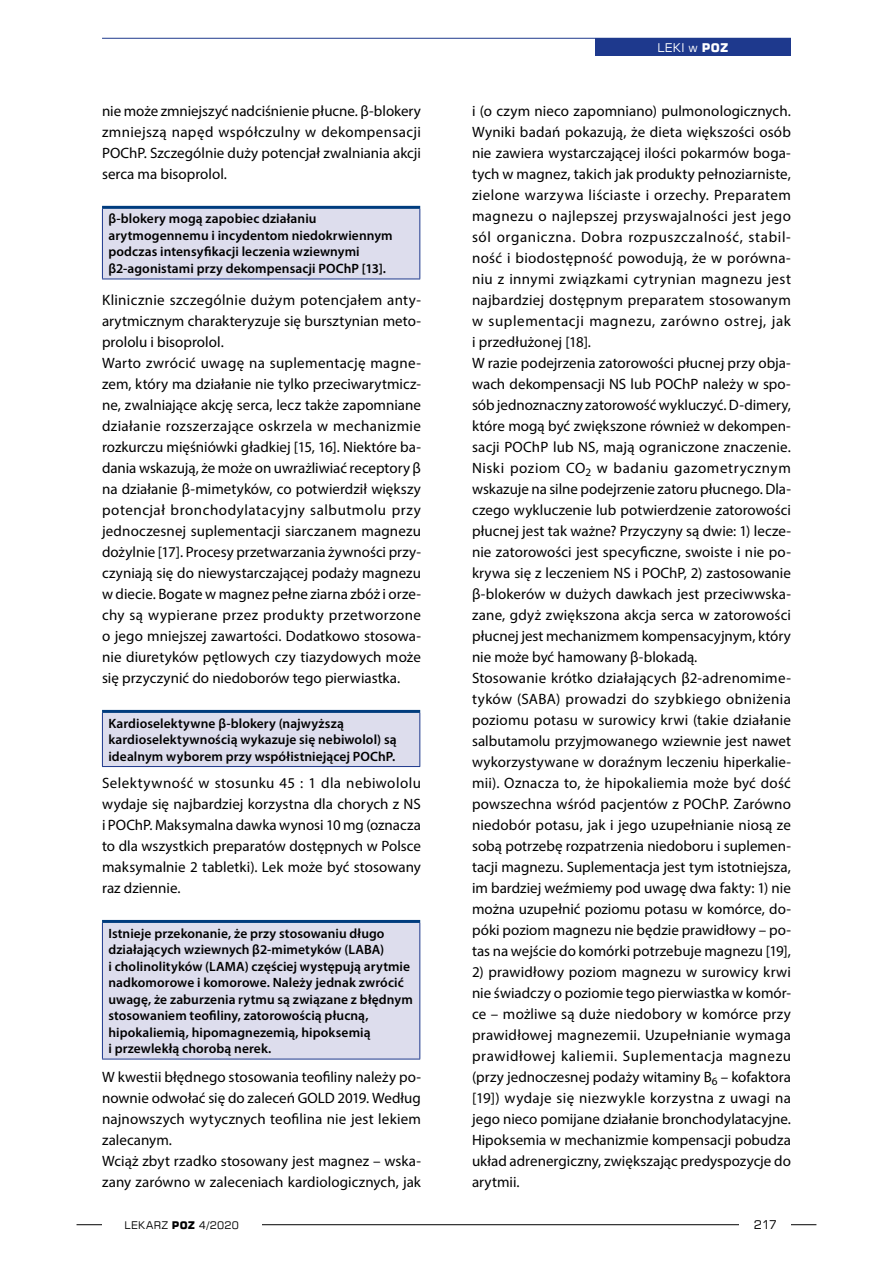
<style>
.page{position:relative;width:893px;height:1263px;background:#fff}
.page>*{position:absolute;margin:0;border:0;box-sizing:border-box;transform-origin:0 0}
.t1{font:15px/21px "Myriad Pro";letter-spacing:.005em;color:#000;text-align:justify}
.t2{font:600 13.5px/16.5px "Myriad Pro";letter-spacing:.005em;color:#000}
.t3{font:12px "Square 721 EU";color:#fff}
.t4{font:12px "Square 721 EU";color:#000}
.t5{font:10.5px "Square 721 EU";letter-spacing:.03em;color:#000}
.s1{font-weight:700}
</style>
<div class="page">
<hr style="left:102px;top:38px;width:689px;height:1px;background:#1e398d">
<hr style="left:77px;top:1224px;width:739px;height:1px;background:#000">
<div style="left:740px;top:1216px;width:51px;height:17px;background:#fff"></div>
<div style="left:102px;top:1216px;width:159px;height:17px;background:#fff"></div>
<div style="left:595px;top:39px;width:196px;height:17px;background:#1e398d"></div>
<div style="left:102px;top:207px;width:318px;height:72px;background:#dddded"></div>
<hr style="left:102px;top:206px;width:318px;height:3px;background:#003c7e">
<hr style="left:102px;top:209px;width:1px;height:70px;background:#1e398d">
<hr style="left:419px;top:209px;width:1px;height:70px;background:#1e398d">
<hr style="left:102px;top:279px;width:318px;height:1px;background:#1e398d">
<div style="left:102px;top:711px;width:318px;height:55px;background:#dddded"></div>
<hr style="left:102px;top:710px;width:318px;height:3px;background:#003c7e">
<hr style="left:102px;top:713px;width:1px;height:53px;background:#1e398d">
<hr style="left:419px;top:713px;width:1px;height:53px;background:#1e398d">
<hr style="left:102px;top:766px;width:318px;height:1px;background:#1e398d">
<div style="left:102px;top:921px;width:318px;height:138px;background:#dddded"></div>
<hr style="left:102px;top:920px;width:318px;height:3px;background:#003c7e">
<hr style="left:102px;top:923px;width:1px;height:136px;background:#1e398d">
<hr style="left:419px;top:923px;width:1px;height:136px;background:#1e398d">
<hr style="left:102px;top:1059px;width:318px;height:1px;background:#1e398d">
<p class="t1" style="left:102px;top:100px;width:320px">nie może zmniejszyć nadciśnienie płucne. β-blokery zmniejszą napęd współczulny w dekompensacji POChP. Szczególnie duży potencjał zwalniania akcji serca ma bisoprolol.</p>
<p class="t2" style="left:108px;top:210px;width:286px">β-blokery mogą zapobiec działaniu arytmogennemu i incydentom niedokrwiennym podczas intensyfikacji leczenia wziewnymi β2-agonistami przy dekompensacji POChP [13].</p>
<p class="t1" style="left:102px;top:289px;width:320px;text-align:left">Klinicznie szczególnie dużym potencjałem anty&shy;arytmicznym charakteryzuje się bursztynian meto&shy;prololu i bisoprolol.<br>Warto zwrócić uwagę na suplementację magne&shy;zem, który ma działanie nie tylko przeciwarytmicz&shy;ne, zwalniające akcję serca, lecz także zapomniane działanie rozszerzające oskrzela w mechanizmie rozkurczu mięśniówki gładkiej [15, 16]. Niektóre ba&shy;dania wskazują, że może on uwrażliwiać receptory β na działanie β-mimetyków, co potwierdził większy potencjał bronchodylatacyjny salbutmolu przy jednoczesnej suplementacji siarczanem magnezu dożylnie [17]. Procesy przetwarzania żywności przy&shy;czyniają się do niewystarczającej podaży magnezu w diecie. Bogate w magnez pełne ziarna zbóż i orze&shy;chy są wypierane przez produkty przetworzone o jego mniejszej zawartości. Dodatkowo stosowa&shy;nie diuretyków pętlowych czy tiazydowych może się przyczynić do niedoborów tego pierwiastka.</p>
<p class="t2" style="left:108px;top:714px;width:290px">Kardioselektywne β-blokery (najwyższą kardioselektywnością wykazuje się nebiwolol) są idealnym wyborem przy współistniejącej POChP.</p>
<p class="t1" style="left:102px;top:772px;width:320px">Selektywność w stosunku 45 : 1 dla nebiwololu wydaje się najbardziej korzystna dla chorych z NS i POChP. Maksymalna dawka wynosi 10 mg (oznacza to dla wszystkich preparatów dostępnych w Polsce maksymalnie 2 tabletki). Lek może być stosowany raz dziennie.</p>
<p class="t2" style="left:108px;top:924px;width:306px">Istnieje przekonanie, że przy stosowaniu długo działających wziewnych β2-mimetyków (LABA)<br>i cholinolityków (LAMA) częściej występują arytmie nadkomorowe i komorowe. Należy jednak zwrócić uwagę, że zaburzenia rytmu są związane z błędnym stosowaniem teofiliny, zatorowością płucną, hipokaliemią, hipomagnezemią, hipoksemią<br>i przewlekłą chorobą nerek.</p>
<p class="t1" style="left:102px;top:1066px;width:320px;text-align:left">W kwestii błędnego stosowania teofiliny należy po&shy;nownie odwołać się do zaleceń GOLD 2019. Według najnowszych wytycznych teofilina nie jest lekiem zalecanym.<br>Wciąż zbyt rzadko stosowany jest magnez – wska&shy;zany zarówno w zaleceniach kardiologicznych, jak</p>
<p class="t3" style="left:657px;top:40px;width:73px">LEKI W <span class="s1">POZ</span></p>
<p class="t1" style="left:472px;top:100px;width:320px;text-align:left">i (o czym nieco zapomniano) pulmonologicznych.<br>Wyniki badań pokazują, że dieta większości osób nie zawiera wystarczającej ilości pokarmów boga&shy;tych w magnez, takich jak produkty pełnoziarniste, zielone warzywa liściaste i orzechy. Preparatem magnezu o najlepszej przyswajalności jest jego sól organiczna. Dobra rozpuszczalność, stabil&shy;ność i biodostępność powodują, że w porówna&shy;niu z innymi związkami cytrynian magnezu jest najbardziej dostępnym preparatem stosowanym w suplementacji magnezu, zarówno ostrej, jak i przedłużonej [18].<br>W razie podejrzenia zatorowości płucnej przy obja&shy;wach dekompensacji NS lub POChP należy w spo&shy;sób jednoznaczny zatorowość wykluczyć. D-dimery, które mogą być zwiększone również w dekompen&shy;sacji POChP lub NS, mają ograniczone znaczenie.<br>Niski poziom CO<sub>2</sub> w badaniu gazometrycznym wskazuje na silne podejrzenie zatoru płucnego. Dla&shy;czego wykluczenie lub potwierdzenie zatorowości płucnej jest tak ważne? Przyczyny są dwie: 1) lecze&shy;nie zatorowości jest specyficzne, swoiste i nie po&shy;krywa się z leczeniem NS i POChP, 2) zastosowanie β-blokerów w dużych dawkach jest przeciwwska&shy;zane, gdyż zwiększona akcja serca w zatorowości płucnej jest mechanizmem kompensacyjnym, który nie może być hamowany β-blokadą.<br>Stosowanie krótko działających β2-adrenomime&shy;tyków (SABA) prowadzi do szybkiego obniżenia poziomu potasu w surowicy krwi (takie działanie salbutamolu przyjmowanego wziewnie jest nawet wykorzystywane w doraźnym leczeniu hiperkalie&shy;mii). Oznacza to, że hipokaliemia może być dość powszechna wśród pacjentów z POChP. Zarówno niedobór potasu, jak i jego uzupełnianie niosą ze sobą potrzebę rozpatrzenia niedoboru i suplemen&shy;tacji magnezu. Suplementacja jest tym istotniejsza, im bardziej weźmiemy pod uwagę dwa fakty: 1) nie można uzupełnić poziomu potasu w komórce, do&shy;póki poziom magnezu nie będzie prawidłowy – po&shy;tas na wejście do komórki potrzebuje magnezu [19],</p>
<p class="t1" style="left:472px;top:961px;width:320px">2) prawidłowy poziom magnezu w surowicy krwi nie świadczy o poziomie tego pierwiastka w komór&shy;ce – możliwe są duże niedobory w komórce przy prawidłowej magnezemii. Uzupełnianie wymaga prawidłowej kaliemii. Suplementacja magnezu (przy jednoczesnej podaży witaminy B<sub>6</sub> – kofaktora [19]) wydaje się niezwykle korzystna z uwagi na jego nieco pomijane działanie bronchodylatacyjne.<br>Hipoksemia w mechanizmie kompensacji pobudza układ adrenergiczny, zwiększając predyspozycje do arytmii.</p>
<p class="t5" style="left:125px;top:1218px;width:116px">LEKARZ <span class="s1">POZ</span> 4/2020</p>
<p class="t4" style="left:754px;top:1217px;width:25px">217</p>
</div>
